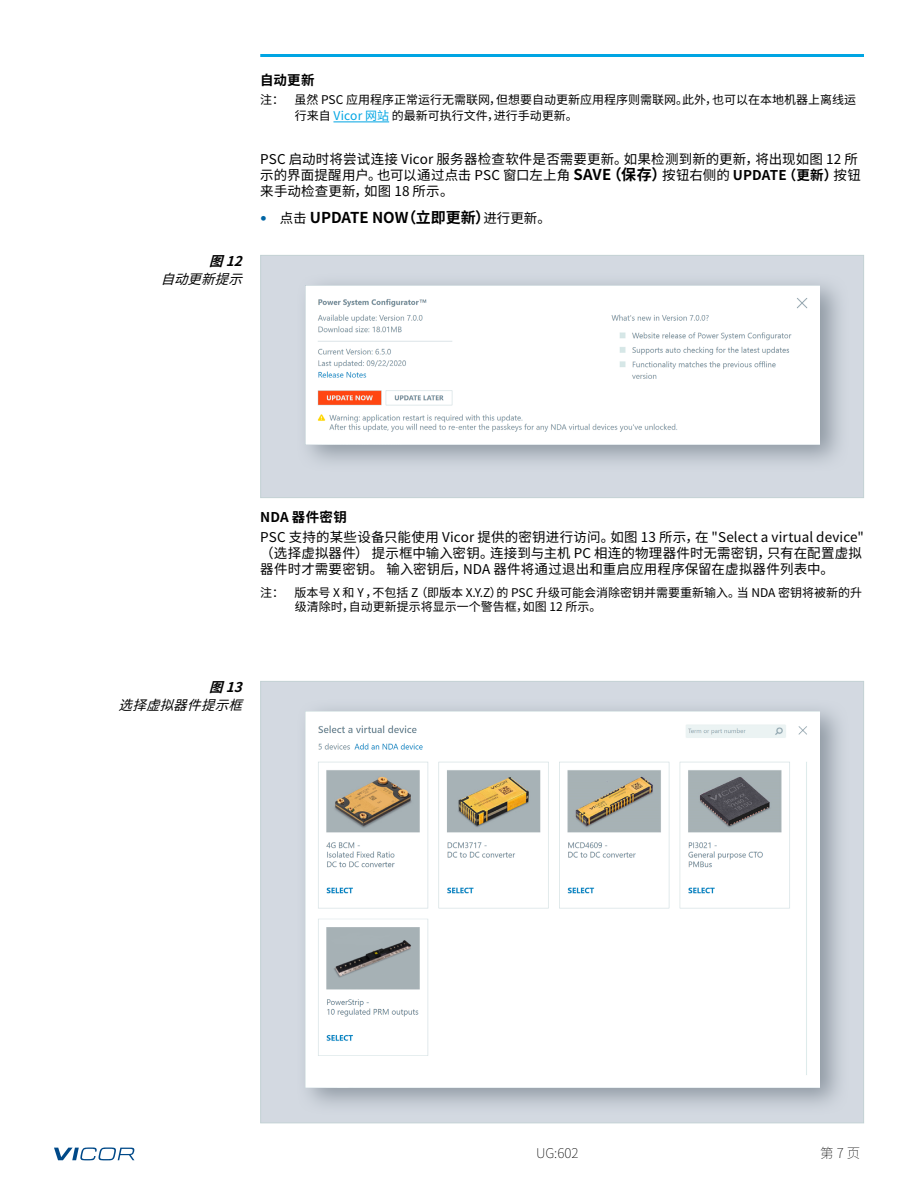
<style>
.page{position:relative;width:918px;height:1188px;background:#fff}
.page>*{position:absolute;margin:0;border:0;box-sizing:border-box;transform-origin:0 0}
.t1{font:700 15px "Source Han Sans CN";color:#000}
.t2{font:13.5px/15.8px "Noto Sans Hans";letter-spacing:.01em;color:#000}
.t3{font:italic 13.5px "Noto Sans Hans";color:#000}
.t4{font:700 13.5px "Source Han Sans CN";letter-spacing:.015em;color:#000}
.t5{font:200 13.5px "Source Han Sans CN";color:#000}
.t6{font:italic 700 13.5px "Source Han Sans CN";color:#000}
.t7{font:12px/15.8px "Noto Sans Hans";color:#000}
.s1{color:#00a5e3}
.s2{font-family:"Source Han Sans CN";font-weight:700;font-size:15px}
.s3{font-family:"Source Han Sans CN";font-weight:700}
.s4{font-family:"Frutiger LT Pro";font-weight:400;font-size:13.5px;color:#0065a4}
.s5{font-family:"Noto Sans Hans";font-weight:400;font-size:13.5px}
</style>
<div class="page">
<svg style="left:54px;top:1148px;width:80px;height:12px"></svg>
<hr style="left:260px;top:54px;width:604px;height:3px;background:#00a5e3">
<hr style="left:333px;top:122px;width:56px;height:1px;background:#00a5e3">
<div style="left:260px;top:255px;width:604px;height:243px;background:#d3d9e1;border:1px solid #c2d1d4"></div>
<div style="left:260px;top:681px;width:604px;height:442px;background:#d3d9e1;border:1px solid #c2d1d4"></div>
<div style="left:295px;top:273px;width:555px;height:200px;background:#77828d;opacity:.75"></div>
<img style="left:305px;top:285px;width:514px;height:159px">
<div style="left:295px;top:699px;width:555px;height:417px;background:#77828d;opacity:.75"></div>
<img style="left:305px;top:711px;width:514px;height:376px">
<p class="t6" style="left:209px;top:253px;width:44px">图12</p>
<p class="t3" style="left:161px;top:271px;width:93px">自动更新提示</p>
<p class="t4" style="left:260px;top:72px;width:56px">自动更新</p>
<p class="t7" style="left:295px;top:92px;width:563px;text-indent:-34px">注： 虽然 PSC 应用程序正常运行无需联网，但想要自动更新应用程序则需联网。此外，也可以在本地机器上离线运行来自 <span class="s1">Vicor 网站</span> 的最新可执行文件，进行手动更新。</p>
<p class="t2" style="left:260px;top:152px;width:602px">PSC 启动时将尝试连接 Vicor 服务器检查软件是否需要更新。如果检测到新的更新，将出现如图 12 所示的界面提醒用户。也可以通过点击 PSC 窗口左上角 <span class="s2">SAVE（保存）</span>按钮右侧的 <span class="s3">UPDATE（更新）</span>按钮来手动检查更新，如图 18 所示。</p>
<p class="t1" style="left:260px;top:209px;width:292px"><span class="s4">•</span> <span class="s5">点击</span> UPDATE NOW（立即更新）<span class="s5">进行更新。</span></p>
<p class="t4" style="left:260px;top:510px;width:88px">NDA 器件密钥</p>
<p class="t2" style="left:260px;top:530px;width:605px">PSC 支持的某些设备只能使用 Vicor 提供的密钥进行访问。如图 13 所示，在 "Select a virtual device"（选择虚拟器件） 提示框中输入密钥。连接到与主机 PC 相连的物理器件时无需密钥，只有在配置虚拟器件时才需要密钥。 输入密钥后，NDA 器件将通过退出和重启应用程序保留在虚拟器件列表中。</p>
<p class="t7" style="left:295px;top:586px;width:569px;line-height:14.4px;text-indent:-34px">注： 版本号 X 和 Y ，不包括 Z （即版本 X.Y.Z）的 PSC 升级可能会消除密钥并需要重新输入。当 NDA 密钥将被新的升级清除时，自动更新提示将显示一个警告框，如图 12 所示。</p>
<p class="t6" style="left:209px;top:679px;width:45px">图13</p>
<p class="t3" style="left:119px;top:697px;width:135px">选择虚拟器件提示框</p>
<p class="t5" style="left:536px;top:1146px;width:44px">UG:602</p>
<p class="t5" style="left:820px;top:1146px;width:41px">第7页</p>
</div>
